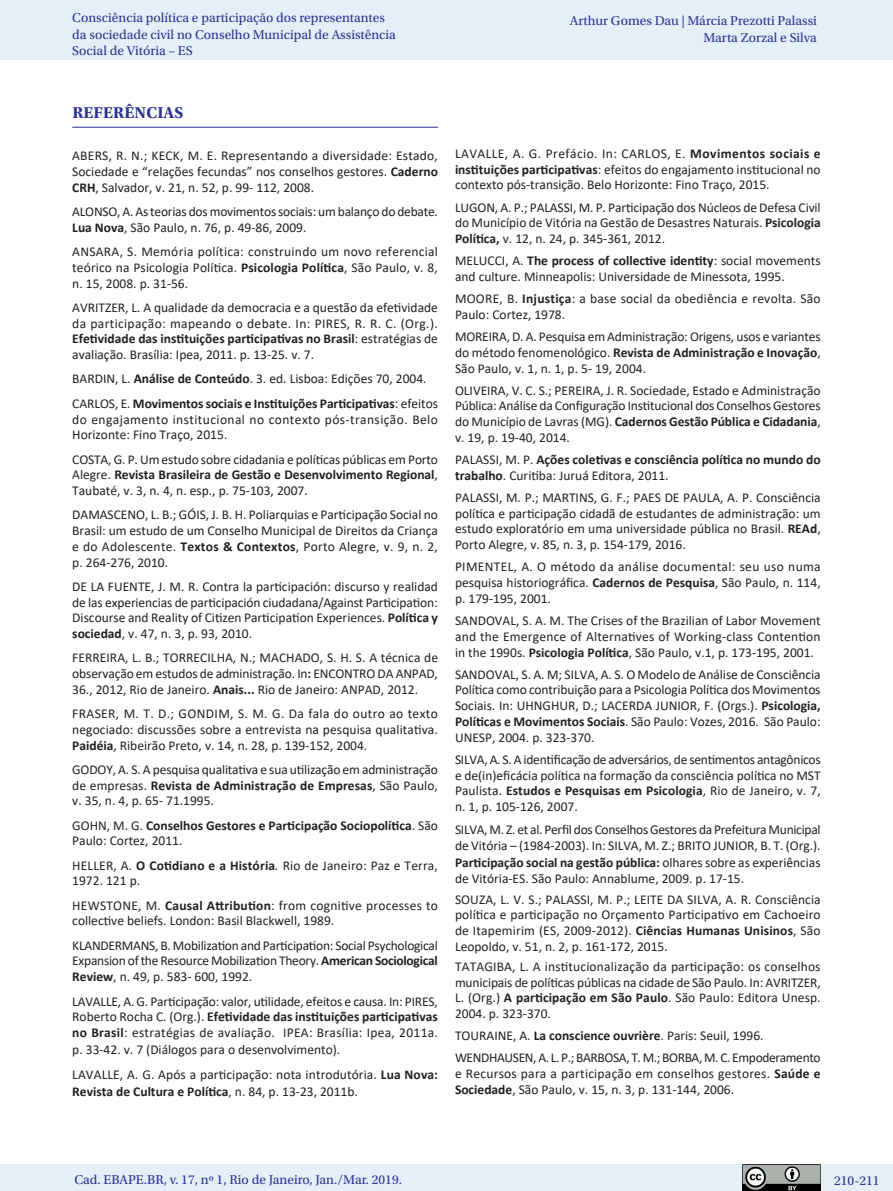
<style>
.page{position:relative;width:893px;height:1191px;background:#fff}
.page>*{position:absolute;margin:0;border:0;box-sizing:border-box;transform-origin:0 0}
._07_1_sub_1{font:700 16.5px "Utopia Std";letter-spacing:.01em;color:#2b3393}
.Referencias{font:13.5px/15.8px "Calibri";color:#231f20;text-align:justify}
.t1{font:13.5px/16.5px "Utopia Std";color:#2b3393}
.Referencias-2{font:700 13.5px/15.8px "Calibri";color:#231f20}
.Referencias-3{font:13.5px/15.8px "Calibri";letter-spacing:.02em;color:#231f20}
.s1{font-weight:700}
.s2{font-weight:400}
.s3{font-style:italic}
</style>
<div class="page">
<div style="left:0;top:1164px;width:893px;height:27px;background:#e4eff8"></div>
<img style="left:743px;top:1164px;width:78px;height:27px">
<div style="left:0;top:0;width:893px;height:60px;background:#e4eff8"></div>
<hr style="left:72px;top:127px;width:366px;height:1px;background:#2b3393">
<p class="t1" style="left:72px;top:10px;width:325px">Consciência política e participação dos representantes da sociedade civil no Conselho Municipal de Assistência<br>Social de Vitória – ES</p>
<p class="t1" style="left:570px;top:13px;width:248px;text-align:right">Arthur Gomes Dau | Márcia Prezotti Palassi<br>Marta Zorzal e Silva</p>
<p class="_07_1_sub_1" style="left:72px;top:103px;width:113px">REFERÊNCIAS</p>
<p class="Referencias" style="left:72px;top:148px;width:367px">ABERS, R. N.; KECK, M. E. Representando a diversidade: Estado, Sociedade e “relações fecundas” nos conselhos gestores. <span class="s1">Caderno CRH</span>, Salvador, v. 21, n. 52, p. 99- 112, 2008.</p>
<p class="Referencias" style="left:72px;top:203px;width:367px">ALONSO, A. As teorias dos movimentos sociais: um balanço do debate.<br><span class="s1">Lua Nova</span>, São Paulo, n. 76, p. 49-86, 2009.</p>
<p class="Referencias" style="left:72px;top:243px;width:367px">ANSARA, S. Memória política: construindo um novo referencial teórico na Psicologia Política. <span class="s1">Psicologia Política</span>, São Paulo, v. 8, n. 15, 2008. p. 31-56.</p>
<p class="Referencias" style="left:72px;top:299px;width:367px">AVRITZER, L. A qualidade da democracia e a questão da efetividade da participação: mapeando o debate. In: PIRES, R. R. C. (Org.).<br><span class="s1">Efetividade das instituições participativas no Brasil</span>: estratégias de avaliação. Brasília: Ipea, 2011. p. 13-25. v. 7.</p>
<p class="Referencias" style="left:72px;top:371px;width:356px">BARDIN, L. <span class="s1">Análise de Conteúdo</span>. 3. ed. Lisboa: Edições 70, 2004.</p>
<p class="Referencias" style="left:72px;top:395px;width:367px">CARLOS, E. <span class="s1">Movimentos sociais e Instituições Participativas</span>: efeitos do engajamento institucional no contexto pós-transição. Belo Horizonte: Fino Traço, 2015.</p>
<p class="Referencias" style="left:72px;top:451px;width:367px">COSTA, G. P. Um estudo sobre cidadania e políticas públicas em Porto Alegre. <span class="s1">Revista Brasileira de Gestão e Desenvolvimento Regional</span>, Taubaté, v. 3, n. 4, n. esp., p. 75-103, 2007.</p>
<p class="Referencias" style="left:72px;top:506px;width:367px">DAMASCENO, L. B.; GÓIS, J. B. H. Poliarquias e Participação Social no Brasil: um estudo de um Conselho Municipal de Direitos da Criança e do Adolescente. <span class="s1">Textos &amp; Contextos</span>, Porto Alegre, v. 9, n. 2, p. 264-276, 2010.</p>
<p class="Referencias" style="left:72px;top:578px;width:367px">DE LA FUENTE, J. M. R. Contra la participación: discurso y realidad de las experiencias de participación ciudadana/Against Participation:<br>Discourse and Reality of Citizen Participation Experiences. <span class="s1">Política y sociedad</span>, v. 47, n. 3, p. 93, 2010.</p>
<p class="Referencias" style="left:72px;top:649px;width:367px">FERREIRA, L. B.; TORRECILHA, N.; MACHADO, S. H. S. A técnica de observação em estudos de administração. In<span class="s1">:</span> ENCONTRO DA ANPAD, 36., 2012, Rio de Janeiro. <span class="s1">Anais...</span> Rio de Janeiro: ANPAD, 2012.</p>
<p class="Referencias" style="left:72px;top:705px;width:367px">FRASER, M. T. D.; GONDIM, S. M. G. Da fala do outro ao texto negociado: discussões sobre a entrevista na pesquisa qualitativa.<br><span class="s1">Paidéia</span>, Ribeirão Preto, v. 14, n. 28, p. 139-152, 2004.</p>
<p class="Referencias" style="left:72px;top:761px;width:367px">GODOY, A. S. A pesquisa qualitativa e sua utilização em administração de empresas. <span class="s1">Revista de Administração de Empresas</span>, São Paulo, v. 35, n. 4, p. 65- 71.1995.</p>
<p class="Referencias-2" style="left:72px;top:817px;width:367px"><span class="s2">GOHN, M. G.</span> Conselhos Gestores e Participação Sociopolítica<span class="s2">. São<br>Paulo: Cortez, 2011.</span></p>
<p class="Referencias" style="left:72px;top:857px;width:367px">HELLER, A. <span class="s1">O Cotidiano e a História</span><span class="s3">.</span> Rio de Janeiro: Paz e Terra,<br>1972. 121 p.</p>
<p class="Referencias" style="left:72px;top:897px;width:367px">HEWSTONE, M. <span class="s1">Causal Attribution</span>: from cognitive processes to collective beliefs. London: Basil Blackwell, 1989.</p>
<p class="Referencias" style="left:72px;top:937px;width:367px">KLANDERMANS, B. Mobilization and Participation: Social Psychological Expansion of the Resource Mobilization Theory. <span class="s1">American Sociological Review</span>, n. 49, p. 583- 600, 1992.</p>
<p class="Referencias" style="left:72px;top:992px;width:367px">LAVALLE, A. G. Participação: valor, utilidade, efeitos e causa. In: PIRES, Roberto Rocha C. (Org.). <span class="s1">Efetividade das instituições participativas no Brasil</span>: estratégias de avaliação. IPEA: Brasília: Ipea, 2011a. p. 33-42. v. 7 (Diálogos para o desenvolvimento).</p>
<p class="Referencias" style="left:72px;top:1065px;width:367px;line-height:17.1px">LAVALLE, A. G. Após a participação: nota introdutória. <span class="s1">Lua Nova:<br>Revista de Cultura e Política</span>, n. 84, p. 13-23, 2011b.</p>
<p class="Referencias" style="left:455px;top:145px;width:367px">LAVALLE, A. G. Prefácio. In: CARLOS, E. <span class="s1">Movimentos sociais e instituições participativas</span>: efeitos do engajamento institucional no contexto pós-transição. Belo Horizonte: Fino Traço, 2015.</p>
<p class="Referencias" style="left:455px;top:199px;width:367px">LUGON, A. P.; PALASSI, M. P. Participação dos Núcleos de Defesa Civil do Município de Vitória na Gestão de Desastres Naturais. <span class="s1">Psicologia Política,</span> v. 12, n. 24, p. 345-361, 2012.</p>
<p class="Referencias" style="left:455px;top:252px;width:367px">MELUCCI, A. <span class="s1">The process of collective identity</span>: social movements and culture. Minneapolis: Universidade de Minessota, 1995.</p>
<p class="Referencias-3" style="left:455px;top:290px;width:367px">MOORE, B. <span class="s1">Injustiça</span>: a base social da obediência e revolta. São<br>Paulo: Cortez, 1978.</p>
<p class="Referencias" style="left:455px;top:328px;width:367px">MOREIRA, D. A. Pesquisa em Administração: Origens, usos e variantes do método fenomenológico. <span class="s1">Revista de Administração e Inovação</span>, São Paulo, v. 1, n. 1, p. 5- 19, 2004.</p>
<p class="Referencias" style="left:455px;top:382px;width:367px">OLIVEIRA, V. C. S.; PEREIRA, J. R. Sociedade, Estado e Administração Pública: Análise da Configuração Institucional dos Conselhos Gestores do Município de Lavras (MG). <span class="s1">Cadernos Gestão Pública e Cidadania</span>, v. 19, p. 19-40, 2014.</p>
<p class="Referencias-2" style="left:455px;top:451px;width:367px"><span class="s2">PALASSI, M. P.</span> Ações coletivas e consciência política no mundo do trabalho<span class="s2">. Curitiba: Juruá Editora, 2011.</span></p>
<p class="Referencias" style="left:455px;top:489px;width:367px">PALASSI, M. P.; MARTINS, G. F.; PAES DE PAULA, A. P. Consciência política e participação cidadã de estudantes de administração: um estudo exploratório em uma universidade pública no Brasil. <span class="s1">REAd</span>, Porto Alegre, v. 85, n. 3, p. 154-179, 2016.</p>
<p class="Referencias" style="left:455px;top:558px;width:367px">PIMENTEL, A. O método da análise documental: seu uso numa pesquisa historiográfica. <span class="s1">Cadernos de Pesquisa</span>, São Paulo, n. 114, p. 179-195, 2001.</p>
<p class="Referencias" style="left:455px;top:612px;width:367px">SANDOVAL, S. A. M. The Crises of the Brazilian of Labor Movement and the Emergence of Alternatives of Working-class Contention in the 1990s. <span class="s1">Psicologia Política</span>, São Paulo, v.1, p. 173-195, 2001.</p>
<p class="Referencias" style="left:455px;top:666px;width:367px">SANDOVAL, S. A. M; SILVA, A. S. O Modelo de Análise de Consciência Política como contribuição para a Psicologia Política dos Movimentos Sociais. In: UHNGHUR, D.; LACERDA JUNIOR, F. (Orgs.). <span class="s1">Psicologia, Políticas e Movimentos Sociais</span>. São Paulo: Vozes, 2016. São Paulo:<br>UNESP, 2004. p. 323-370.</p>
<p class="Referencias" style="left:455px;top:751px;width:367px">SILVA, A. S. A identificação de adversários, de sentimentos antagônicos e de(in)eficácia política na formação da consciência política no MST Paulista. <span class="s1">Estudos e Pesquisas em Psicologia</span>, Rio de Janeiro, v. 7, n. 1, p. 105-126, 2007.</p>
<p class="Referencias" style="left:455px;top:821px;width:367px;line-height:16.5px">SILVA, M. Z. et al. Perfil dos Conselhos Gestores da Prefeitura Municipal de Vitória – (1984-2003). In: SILVA, M. Z.; BRITO JUNIOR, B. T. (Org.).<br><span class="s1">Participação social na gestão pública:</span> olhares sobre as experiências de Vitória-ES. São Paulo: Annablume, 2009. p. 17-15.</p>
<p class="Referencias" style="left:455px;top:890px;width:367px">SOUZA, L. V. S.; PALASSI, M. P.; LEITE DA SILVA, A. R. Consciência política e participação no Orçamento Participativo em Cachoeiro de Itapemirim (ES, 2009-2012). <span class="s1">Ciências Humanas Unisinos</span>, São Leopoldo, v. 51, n. 2, p. 161-172, 2015.</p>
<p class="Referencias" style="left:455px;top:958px;width:367px">TATAGIBA, L. A institucionalização da participação: os conselhos municipais de políticas públicas na cidade de São Paulo. In: AVRITZER, L. (Org.) <span class="s1">A participação em São Paulo</span>. São Paulo: Editora Unesp.<br>2004. p. 323-370.</p>
<p class="Referencias" style="left:455px;top:1027px;width:310px">TOURAINE, A. <span class="s1">La conscience ouvrière</span>. Paris: Seuil, 1996.</p>
<p class="Referencias" style="left:455px;top:1049px;width:367px">WENDHAUSEN, A. L. P.; BARBOSA, T. M.; BORBA, M. C. Empoderamento e Recursos para a participação em conselhos gestores. <span class="s1">Saúde e Sociedade</span>, São Paulo, v. 15, n. 3, p. 131-144, 2006.</p>
<p class="t1" style="left:74px;top:1171px;width:329px">Cad. EBAPE.BR, v. 17, nº 1, Rio de Janeiro, Jan./Mar. 2019.</p>
<p class="t1" style="left:834px;top:1172px;width:47px">210-211</p>
</div>
